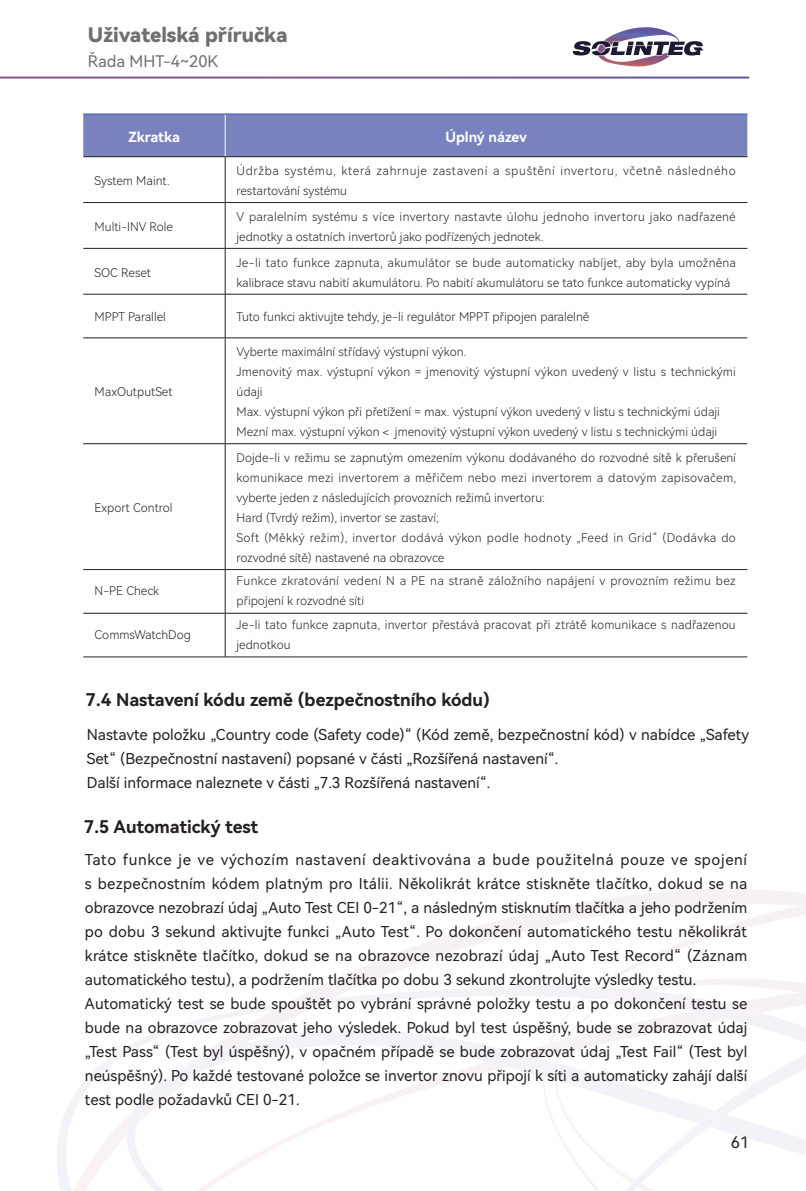
<style>
.page{position:relative;width:806px;height:1191px;background:#fff}
.page>*{position:absolute;margin:0;border:0;box-sizing:border-box;transform-origin:0 0}
.t1{font:20px "Harmony OS Sans Black";color:#6f6f6f}
.t2{font:17.6px "Harmony OS Sans Bold";color:#231f20}
.t3{font:16px "Harmony OS Sans";color:#6f6f6f}
.t4{font:16px "Harmony OS Sans";color:#231f20}
.段落_内缩进{font:15px/24px "Harmony OS Sans";color:#231f20;text-align:justify}
.表格内表头_7p_居中_M{font:14px "Harmony OS Sans Bold";color:#fff}
.表格内右边_6_5p_左对齐{font:12px/20px "Harmony OS Sans Light";color:#231f20}
.表格内右边_6_5p_左对齐-2{font:12px/20px "Harmony OS Sans SC Light";letter-spacing:.015em;color:#231f20}
.表格内右边_6_5p_左对齐-3{font:12px/20px "Harmony OS Sans Light";letter-spacing:.03em;color:#231f20}
.表格内右边_6_5p_左对齐-4{font:12px/20px "Harmony OS Sans Light";letter-spacing:.055em;color:#231f20}
.s1{font-family:"Harmony OS Sans SC Light"}
</style>
<div class="page">
<svg style="left:0;top:27px;width:748px;height:52px"></svg>
<svg style="left:324px;top:889px;width:481px;height:96px"></svg>
<svg style="left:57px;top:985px;width:485px;height:206px"></svg>
<svg style="left:126px;top:1030px;width:416px;height:161px"></svg>
<svg style="left:542px;top:900px;width:263px;height:224px"></svg>
<svg style="left:554px;top:978px;width:251px;height:213px"></svg>
<svg style="left:609px;top:1046px;width:196px;height:145px"></svg>
<div style="left:83px;top:115px;width:663px;height:41px;background:#7982bf"></div>
<hr style="left:83px;top:113px;width:142px;height:2px;background:#5d6cb3">
<hr style="left:225px;top:113px;width:521px;height:2px;background:#5d6cb3">
<hr style="left:224px;top:115px;width:1px;height:41px;background:#fff">
<hr style="left:83px;top:156px;width:142px;height:1px;background:#231f20">
<hr style="left:225px;top:156px;width:521px;height:1px;background:#231f20">
<hr style="left:83px;top:248px;width:142px;height:1px;background:#231f20">
<hr style="left:225px;top:248px;width:521px;height:1px;background:#231f20">
<hr style="left:225px;top:249px;width:1px;height:45px;background:#231f20">
<hr style="left:225px;top:157px;width:1px;height:45px;background:#231f20">
<hr style="left:83px;top:202px;width:142px;height:1px;background:#231f20">
<hr style="left:225px;top:202px;width:521px;height:1px;background:#231f20">
<hr style="left:225px;top:203px;width:1px;height:45px;background:#231f20">
<hr style="left:83px;top:294px;width:142px;height:1px;background:#231f20">
<hr style="left:225px;top:294px;width:521px;height:1px;background:#231f20">
<hr style="left:225px;top:294px;width:1px;height:43px;background:#231f20">
<hr style="left:83px;top:337px;width:142px;height:1px;background:#231f20">
<hr style="left:225px;top:337px;width:521px;height:1px;background:#231f20">
<hr style="left:225px;top:338px;width:1px;height:105px;background:#231f20">
<hr style="left:83px;top:443px;width:142px;height:1px;background:#231f20">
<hr style="left:225px;top:443px;width:521px;height:1px;background:#231f20">
<hr style="left:225px;top:444px;width:1px;height:125px;background:#231f20">
<hr style="left:83px;top:569px;width:142px;height:1px;background:#231f20">
<hr style="left:225px;top:569px;width:521px;height:1px;background:#231f20">
<hr style="left:225px;top:570px;width:1px;height:43px;background:#231f20">
<hr style="left:83px;top:613px;width:142px;height:1px;background:#231f20">
<hr style="left:225px;top:613px;width:521px;height:1px;background:#231f20">
<hr style="left:225px;top:613px;width:1px;height:43px;background:#231f20">
<hr style="left:83px;top:656px;width:142px;height:1px;background:#231f20">
<hr style="left:225px;top:656px;width:521px;height:1px;background:#231f20">
<h1 class="t1" style="left:88px;top:21px;width:201px">Uživatelská příručka</h1>
<p class="t3" style="left:88px;top:50px;width:132px">Řada MHT-4~20K</p>
<p class="表格内表头_7p_居中_M" style="left:128px;top:127px;width:53px">Zkratka</p>
<p class="表格内表头_7p_居中_M" style="left:445px;top:127px;width:83px">Úplný název</p>
<p class="表格内右边_6_5p_左对齐" style="left:95px;top:170px;width:76px">System Maint.</p>
<p class="表格内右边_6_5p_左对齐-4" style="left:236px;top:160px;width:500px">Údržba systému, která zahrnuje zastavení a spuštění invertoru, včetně následného restartování systému</p>
<p class="表格内右边_6_5p_左对齐" style="left:95px;top:216px;width:80px">Multi-INV Role</p>
<p class="表格内右边_6_5p_左对齐" style="left:236px;top:206px;width:500px">V paralelním systému s více invertory nastavte úlohu jednoho invertoru jako nadřazené jednotky a ostatních invertorů jako podřízených jednotek.</p>
<p class="表格内右边_6_5p_左对齐" style="left:95px;top:262px;width:58px">SOC Reset</p>
<p class="表格内右边_6_5p_左对齐" style="left:236px;top:252px;width:501px">Je-li tato funkce zapnuta, akumulátor se bude automaticky nabíjet, aby byla umožněna kalibrace stavu nabití akumulátoru. Po nabití akumulátoru se tato funkce automaticky vypíná</p>
<p class="表格内右边_6_5p_左对齐" style="left:95px;top:307px;width:73px">MPPT Parallel</p>
<p class="表格内右边_6_5p_左对齐" style="left:236px;top:307px;width:354px">Tuto funkci aktivujte tehdy, je-li regulátor MPPT připojen paralelně</p>
<p class="表格内右边_6_5p_左对齐" style="left:95px;top:381px;width:79px">MaxOutputSet</p>
<p class="表格内右边_6_5p_左对齐" style="left:95px;top:497px;width:79px">Export Control</p>
<p class="表格内右边_6_5p_左对齐" style="left:236px;top:341px;width:231px">Vyberte maximální střídavý výstupní výkon.</p>
<p class="表格内右边_6_5p_左对齐" style="left:236px;top:361px;width:500px">Jmenovitý max. výstupní výkon = jmenovitý výstupní výkon uvedený v listu s technickými údaji</p>
<p class="表格内右边_6_5p_左对齐" style="left:236px;top:401px;width:484px">Max. výstupní výkon při přetížení = max. výstupní výkon uvedený v listu s technickými údaji</p>
<p class="表格内右边_6_5p_左对齐" style="left:236px;top:421px;width:482px">Mezní max. výstupní výkon<span class="s1">＜</span> jmenovitý výstupní výkon uvedený v listu s technickými údaji</p>
<p class="表格内右边_6_5p_左对齐" style="left:236px;top:447px;width:501px;text-align:justify">Dojde-li v režimu se zapnutým omezením výkonu dodávaného do rozvodné sítě k přerušení komunikace mezi invertorem a měřičem nebo mezi invertorem a datovým zapisovačem, vyberte jeden z následujících provozních režimů invertoru:</p>
<p class="表格内右边_6_5p_左对齐" style="left:236px;top:507px;width:204px">Hard (Tvrdý režim), invertor se zastaví;</p>
<p class="表格内右边_6_5p_左对齐-3" style="left:236px;top:527px;width:500px">Soft (Měkký režim), invertor dodává výkon podle hodnoty „Feed in Grid“ (Dodávka do rozvodné sítě) nastavené na obrazovce</p>
<p class="表格内右边_6_5p_左对齐-2" style="left:95px;top:580px;width:66px">N-PE Check</p>
<p class="表格内右边_6_5p_左对齐-2" style="left:236px;top:570px;width:500px">Funkce zkratování vedení N a PE na straně záložního napájení v provozním režimu bez připojení k rozvodné síti</p>
<p class="表格内右边_6_5p_左对齐-2" style="left:95px;top:624px;width:98px">CommsWatchDog</p>
<p class="表格内右边_6_5p_左对齐-2" style="left:236px;top:614px;width:500px">Je-li tato funkce zapnuta, invertor přestává pracovat při ztrátě komunikace s nadřazenou jednotkou</p>
<p class="t2" style="left:86px;top:687px;width:405px">7.4 Nastavení kódu země (bezpečnostního kódu)</p>
<p class="段落_内缩进" style="left:87px;top:721px;width:663px">Nastavte položku „Country code (Safety code)“ (Kód země, bezpečnostní kód) v nabídce „Safety<br>Set“ (Bezpečnostní nastavení) popsané v části „Rozšířená nastavení“.</p>
<p class="段落_内缩进" style="left:87px;top:769px;width:404px">Další informace naleznete v části „7.3 Rozšířená nastavení“.</p>
<p class="t2" style="left:84px;top:814px;width:176px">7.5 Automatický test</p>
<p class="段落_内缩进" style="left:85px;top:847px;width:663px">Tato funkce je ve výchozím nastavení deaktivována a bude použitelná pouze ve spojení s bezpečnostním kódem platným pro Itálii. Několikrát krátce stiskněte tlačítko, dokud se na obrazovce nezobrazí údaj „Auto Test CEI 0-21“, a následným stisknutím tlačítka a jeho podržením po dobu 3 sekund aktivujte funkci „Auto Test“. Po dokončení automatického testu několikrát krátce stiskněte tlačítko, dokud se na obrazovce nezobrazí údaj „Auto Test Record“ (Záznam automatického testu), a podržením tlačítka po dobu 3 sekund zkontrolujte výsledky testu.</p>
<p class="段落_内缩进" style="left:85px;top:991px;width:663px">Automatický test se bude spouštět po vybrání správné položky testu a po dokončení testu se bude na obrazovce zobrazovat jeho výsledek. Pokud byl test úspěšný, bude se zobrazovat údaj „Test Pass“ (Test byl úspěšný), v opačném případě se bude zobrazovat údaj „Test Fail“ (Test byl neúspěšný). Po každé testované položce se invertor znovu připojí k síti a automaticky zahájí další test podle požadavků CEI 0-21.</p>
<p class="t4" style="left:730px;top:1131px;width:20px">61</p>
</div>
